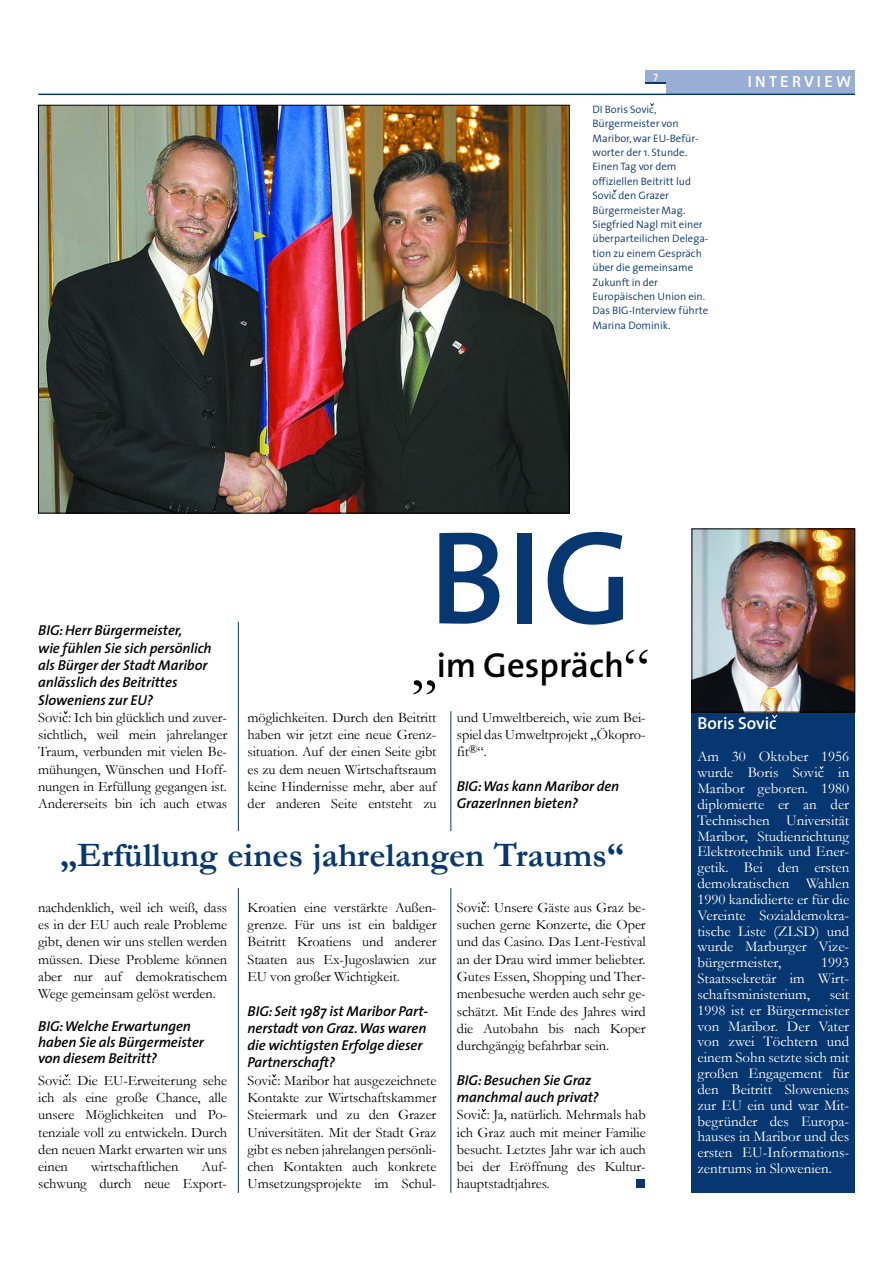
<style>
.page{position:relative;width:893px;height:1263px;background:#fff}
.page>*{position:absolute;margin:0;border:0;box-sizing:border-box;transform-origin:0 0}
.t1{font:600 133.65px "The Sans";color:#073770}
.t2{font:600 34.95px "The Sans";color:#000}
.t3{font:700 34.5px "Garamond";color:#073770}
.t4{font:600 17.25px "The Sans";color:#fff}
.t5{font:15.9px "Rotis Sans Serif Extra Bold Extra Bold 75";letter-spacing:.225em;color:#fff}
.t6{font:15px/15.9px "Garamond";color:#fff;text-align:justify}
.t7{font:14.4px/17.2px "Garamond";letter-spacing:-.005em;color:#000;text-align:justify}
.t8{font:italic 600 14.4px/17.2px "The Sans";letter-spacing:-.005em;color:#000}
.t9{font:300 10.8px/14.4px "The Sans";color:#073770}
.t10{font:600 10.05px "The Sans";color:#fff}
.s1{font-family:"Garamond";font-weight:400;font-size:58.2px}
</style>
<div class="page">
<div style="left:666px;top:70px;width:189px;height:25px;background:#99aed3"></div>
<hr style="left:38px;top:94px;width:817px;height:1px;background:#073770">
<div style="left:645px;top:70px;width:21px;height:13px;background:#99aed3"></div>
<svg style="left:645px;top:83px;width:21px;height:1px"></svg>
<img style="left:40px;top:107px;width:527px;height:404px">
<div style="left:636px;top:1180px;width:8px;height:8px;background:#073770"></div>
<hr style="left:238px;top:622px;width:1px;height:571px;background:#073770">
<hr style="left:450px;top:711px;width:1px;height:482px;background:#073770">
<div style="left:691px;top:711px;width:164px;height:482px;background:#073770"></div>
<img style="left:693px;top:531px;width:160px;height:179px">
<div style="left:691px;top:529px;width:164px;height:183px;border:1px solid #000"></div>
<svg style="left:612px;top:103px;width:43px;height:90px"></svg>
<svg style="left:63px;top:710px;width:423px;height:403px"></svg>
<svg style="left:819px;top:766px;width:5px;height:4px"></svg>
<svg style="left:772px;top:714px;width:6px;height:5px"></svg>
<p class="t10" style="left:653px;top:71px;width:6px">7</p>
<p class="t9" style="left:592px;top:103px;width:117px">DI Boris Sovic,<br>Bürgermeister von<br>Maribor, war EU-Befür&shy;worter der 1. Stunde.<br>Einen Tag vor dem offiziellen Beitritt lud<br>Sovic den Grazer<br>Bürgermeister Mag.<br>Siegfried Nagl mit einer überparteilichen Delega&shy;tion zu einem Gespräch über die gemeinsame<br>Zukunft in der<br>Europäischen Union ein.<br>Das BIG-Interview führte<br>Marina Dominik.</p>
<p class="t5" style="left:747px;top:76px;width:105px">INTERVIEW</p>
<p class="t8" style="left:38px;top:623px;width:175px">BIG: Herr Bürgermeister,<br>wie fühlen Sie sich persönlich als Bürger der Stadt Maribor anlässlich des Beitrittes<br>Sloweniens zur EU?</p>
<p class="t7" style="left:38px;top:709px;width:190px">Sovic: Ich bin glücklich und zuver&shy;sichtlich, weil mein jahrelanger Traum, verbunden mit vielen Be&shy;mühungen, Wünschen und Hoff&shy;nungen in Erfüllung gegangen ist.<br>Andererseits bin ich auch etwas</p>
<h1 class="t1" style="left:429px;top:524px;width:206px">BIG</h1>
<h2 class="t2" style="left:411px;top:651px;width:239px"><span class="s1">„</span>im Gespräch<span class="s1">“</span></h2>
<p class="t7" style="left:247px;top:709px;width:190px">möglichkeiten. Durch den Beitritt haben wir jetzt eine neue Grenz&shy;situation. Auf der einen Seite gibt es zu dem neuen Wirtschaftsraum keine Hindernisse mehr, aber auf der anderen Seite entsteht zu</p>
<p class="t7" style="left:457px;top:709px;width:190px">und Umweltbereich, wie zum Bei&shy;spiel das Umweltprojekt „Ökopro&shy;fit<sup>®</sup>“.</p>
<p class="t8" style="left:457px;top:779px;width:164px">BIG:Was kann Maribor den<br>GrazerInnen bieten?</p>
<h3 class="t3" style="left:60px;top:836px;width:565px">„Erfüllung eines jahrelangen Traums“</h3>
<p class="t7" style="left:38px;top:899px;width:190px">nachdenklich, weil ich weiß, dass es in der EU auch reale Probleme gibt, denen wir uns stellen werden müssen. Diese Probleme können aber nur auf demokratischem Wege gemeinsam gelöst werden.</p>
<p class="t8" style="left:38px;top:1020px;width:167px;line-height:15.9px">BIG:Welche Erwartungen haben Sie als Bürgermeister von diesem Beitritt?</p>
<p class="t7" style="left:38px;top:1072px;width:190px">Sovic: Die EU-Erweiterung sehe ich als eine große Chance, alle unsere Möglichkeiten und Po&shy;tenziale voll zu entwickeln. Durch den neuen Markt erwarten wir uns einen</p>
<p class="t7" style="left:38px;top:1158px;width:190px;text-align:right">Auf-<br>schwung durch neue Export-</p>
<p class="t7" style="left:91px;top:1158px;width:89px">wirtschaftlichen</p>
<p class="t7" style="left:247px;top:899px;width:190px">Kroatien eine verstärkte Außen&shy;grenze. Für uns ist ein baldiger Beitritt Kroatiens und anderer Staaten aus Ex-Jugoslawien zur EU von großer Wichtigkeit.</p>
<p class="t8" style="left:247px;top:1003px;width:182px">BIG: Seit 1987 ist Maribor Part&shy;nerstadt von Graz.Was waren die wichtigsten Erfolge dieser<br>Partnerschaft?</p>
<p class="t7" style="left:247px;top:1072px;width:190px">Sovic: Maribor hat ausgezeichnete Kontakte zur Wirtschaftskammer Steiermark und zu den Grazer Universitäten. Mit der Stadt Graz gibt es neben jahrelangen persönli&shy;chen Kontakten auch konkrete Umsetzungsprojekte im Schul-</p>
<p class="t7" style="left:457px;top:899px;width:190px">Sovic: Unsere Gäste aus Graz be&shy;suchen gerne Konzerte, die Oper und das Casino. Das Lent-Festival an der Drau wird immer beliebter.<br>Gutes Essen, Shopping und Ther&shy;menbesuche werden auch sehr ge&shy;schätzt. Mit Ende des Jahres wird die Autobahn bis nach Koper durchgängig befahrbar sein.</p>
<p class="t8" style="left:457px;top:1072px;width:143px">BIG: Besuchen Sie Graz manchmal auch privat?</p>
<p class="t7" style="left:457px;top:1106px;width:190px">Sovic: Ja, natürlich. Mehrmals hab ich Graz auch mit meiner Familie besucht. Letztes Jahr war ich auch bei der Eröffnung des Kultur&shy;hauptstadtjahres.</p>
<p class="t4" style="left:697px;top:716px;width:81px">Boris Sovic</p>
<p class="t6" style="left:697px;top:749px;width:153px">Am 30 Oktober 1956 wurde Boris Sovic in Maribor geboren. 1980 diplomierte er an der Technischen Universität Maribor, Studienrichtung Elektrotechnik und Ener&shy;getik. Bei den ersten demokratischen Wahlen 1990 kandidierte er für die Vereinte Sozialdemokra&shy;tische Liste (ZLSD) und wurde Marburger Vize&shy;bürgermeister,</p>
<p class="t6" style="left:697px;top:955px;width:153px;text-indent:124px">1993<br>Staatssekretär im Wirt&shy;schaftsministerium,</p>
<p class="t6" style="left:697px;top:986px;width:153px;text-indent:132px">seit 1998 ist er Bürgermeister von Maribor. Der Vater von zwei Töchtern und einem Sohn setzte sich mit großen Engagement für den Beitritt Sloweniens zur EU ein und war Mit&shy;begründer des Europa&shy;hauses in Maribor und des ersten EU-Informations&shy;zentrums in Slowenien.</p>
</div>
